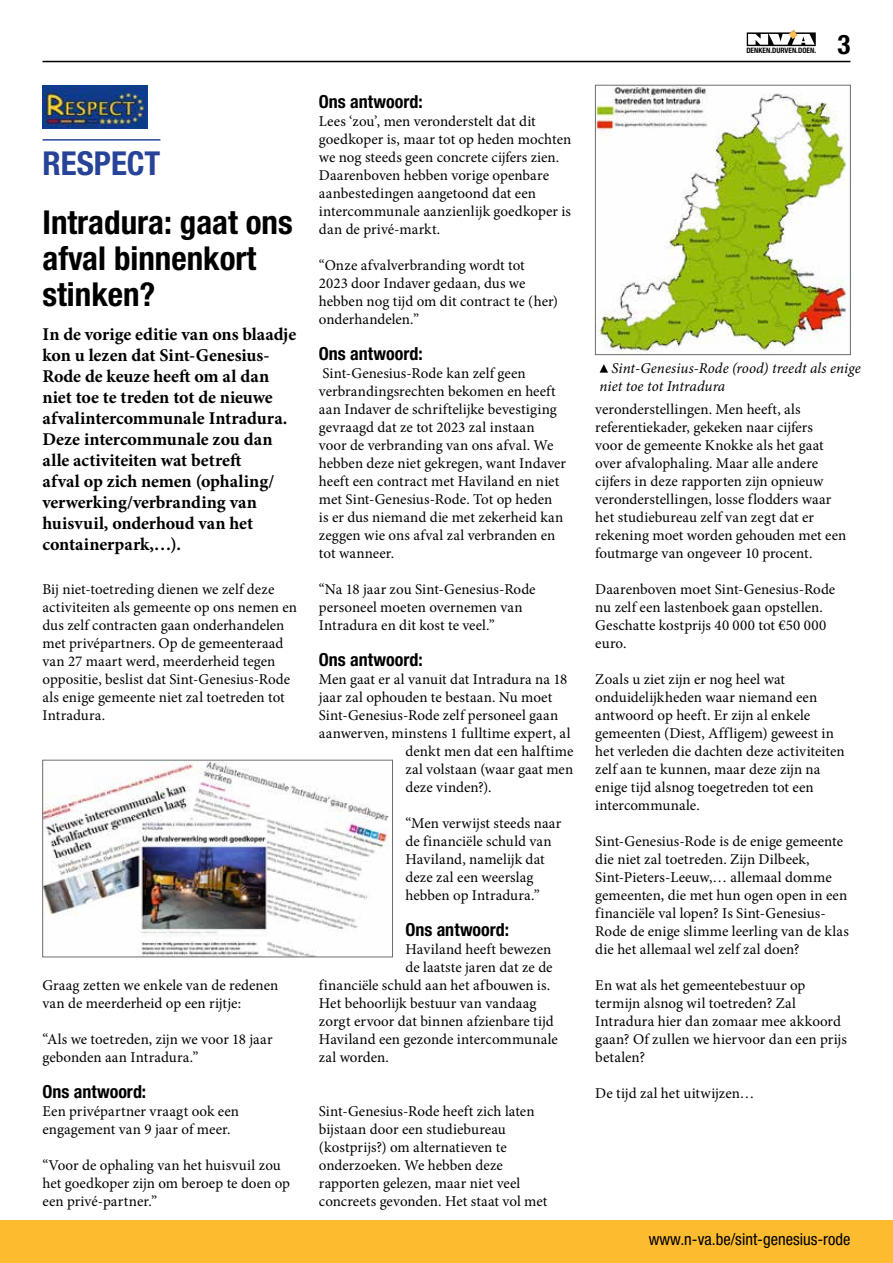
<style>
.page{position:relative;width:893px;height:1263px;background:#fff}
.page>*{position:absolute;margin:0;border:0;box-sizing:border-box;transform-origin:0 0}
.t1{font:700 condensed 33px/36px "Helvetica Neue LT Std";color:#000}
.t2{font:700 condensed 33px "Helvetica Neue LT Std";color:#274398}
.t3{font:700 condensed 27px "Helvetica Neue LT Std";color:#000}
.t4{font:700 18px/21px "Minion Pro";letter-spacing:-.005em;color:#000}
.t5{font:700 condensed 18px "Helvetica Neue LT Std";color:#000}
.t6{font:condensed 16.5px "Helvetica Neue LT Std";color:#000}
.t7{font:15px/18px "Minion Pro";color:#000}
.t8{font:italic 15px/18px "Minion Pro";letter-spacing:.005em;color:#000}
.t9{font:700 condensed 7.5px "Helvetica Neue LT Std";color:#000}
</style>
<div class="page">
<hr style="left:43px;top:61px;width:807px;height:1px;background:#000">
<svg style="left:747px;top:30px;width:69px;height:16px"></svg>
<div style="left:0;top:1220px;width:893px;height:43px;background:#fdbb30"></div>
<hr style="left:43px;top:139px;width:117px;height:2px;background:#274398">
<img style="left:43px;top:85px;width:105px;height:44px">
<img style="left:45px;top:762px;width:344px;height:193px">
<div style="left:43px;top:760px;width:350px;height:197px;border:1px solid #6d6e71"></div>
<img style="left:597px;top:87px;width:251px;height:266px">
<div style="left:595px;top:85px;width:255px;height:270px;border:1px solid #6d6e71"></div>
<svg style="left:600px;top:364px;width:8px;height:9px"></svg>
<h1 class="t2" style="left:43px;top:143px;width:119px">RESPECT</h1>
<h1 class="t1" style="left:43px;top:204px;width:252px">Intradura: gaat ons afval binnenkort stinken?</h1>
<p class="t4" style="left:43px;top:323px;width:255px">In de vorige editie van ons blaadje kon u lezen dat Sint-Genesius-<br>Rode de keuze heeft om al dan niet toe te treden tot de nieuwe afvalintercommunale Intradura.<br>Deze intercommunale zou dan alle activiteiten wat betreft<br>afval op zich nemen (ophaling/ verwerking/verbranding van huisvuil, onderhoud van het containerpark,…).</p>
<p class="t7" style="left:43px;top:580px;width:256px">Bij niet-toetreding dienen we zelf deze activiteiten als gemeente op ons nemen en dus zelf contracten gaan onderhandelen met privépartners. Op de gemeenteraad van 27 maart werd, meerderheid tegen oppositie, beslist dat Sint-Genesius-Rode als enige gemeente niet zal toetreden tot Intradura.</p>
<p class="t7" style="left:43px;top:976px;width:237px">Graag zetten we enkele van de redenen van de meerderheid op een rijtje:</p>
<p class="t7" style="left:43px;top:1030px;width:232px">“Als we toetreden, zijn we voor 18 jaar gebonden aan Intradura.”</p>
<p class="t5" style="left:43px;top:1081px;width:105px">Ons antwoord:</p>
<p class="t7" style="left:43px;top:1102px;width:198px">Een privépartner vraagt ook een engagement van 9 jaar of meer.</p>
<p class="t7" style="left:43px;top:1156px;width:249px">“Voor de ophaling van het huisvuil zou het goedkoper zijn om beroep te doen op een privé-partner.”</p>
<p class="t5" style="left:319px;top:91px;width:105px">Ons antwoord:</p>
<p class="t7" style="left:319px;top:112px;width:254px">Lees ‘zou’, men veronderstelt dat dit goedkoper is, maar tot op heden mochten we nog steeds geen concrete cijfers zien.<br>Daarenboven hebben vorige openbare aanbestedingen aangetoond dat een intercommunale aanzienlijk goedkoper is dan de privé-markt.</p>
<p class="t7" style="left:319px;top:256px;width:241px">“Onze afvalverbranding wordt tot<br>2023 door Indaver gedaan, dus we hebben nog tijd om dit contract te (her) onderhandelen.”</p>
<p class="t5" style="left:319px;top:343px;width:105px">Ons antwoord:</p>
<p class="t7" style="left:319px;top:364px;width:249px">Sint-Genesius-Rode kan zelf geen verbrandingsrechten bekomen en heeft aan Indaver de schriftelijke bevestiging gevraagd dat ze tot 2023 zal instaan voor de verbranding van ons afval. We hebben deze niet gekregen, want Indaver heeft een contract met Haviland en niet met Sint-Genesius-Rode. Tot op heden<br>is er dus niemand die met zekerheid kan zeggen wie ons afval zal verbranden en tot wanneer.</p>
<p class="t7" style="left:319px;top:580px;width:218px">“Na 18 jaar zou Sint-Genesius-Rode personeel moeten overnemen van<br>Intradura en dit kost te veel.”</p>
<p class="t5" style="left:319px;top:649px;width:105px">Ons antwoord:</p>
<p class="t7" style="left:319px;top:670px;width:250px">Men gaat er al vanuit dat Intradura na 18</p>
<p class="t7" style="left:319px;top:688px;width:235px">jaar zal ophouden te bestaan. Nu moet</p>
<p class="t7" style="left:319px;top:706px;width:241px">Sint-Genesius-Rode zelf personeel gaan</p>
<p class="t7" style="left:319px;top:724px;width:253px">aanwerven, minstens 1 fulltime expert, al</p>
<p class="t7" style="left:405px;top:742px;width:170px">denkt men dat een halftime</p>
<p class="t7" style="left:405px;top:760px;width:169px">zal volstaan (waar gaat men</p>
<p class="t7" style="left:405px;top:778px;width:88px">deze vinden?).</p>
<p class="t7" style="left:405px;top:814px;width:158px">“Men verwijst steeds naar de financiële schuld van<br>Haviland, namelijk dat deze zal een weerslag hebben op Intradura.”</p>
<p class="t5" style="left:405px;top:919px;width:105px">Ons antwoord:</p>
<p class="t7" style="left:405px;top:940px;width:147px">Haviland heeft bewezen</p>
<p class="t7" style="left:405px;top:958px;width:149px">de laatste jaren dat ze de</p>
<p class="t7" style="left:319px;top:976px;width:233px">financiële schuld aan het afbouwen is.</p>
<p class="t7" style="left:319px;top:994px;width:219px">Het behoorlijk bestuur van vandaag</p>
<p class="t7" style="left:319px;top:1012px;width:236px">zorgt ervoor dat binnen afzienbare tijd</p>
<p class="t7" style="left:319px;top:1030px;width:240px">Haviland een gezonde intercommunale</p>
<p class="t7" style="left:319px;top:1048px;width:72px">zal worden.</p>
<p class="t7" style="left:319px;top:1102px;width:230px">Sint-Genesius-Rode heeft zich laten bijstaan door een studiebureau (kostprijs?) om alternatieven te onderzoeken. We hebben deze rapporten gelezen, maar niet veel concreets gevonden. Het staat vol met</p>
<p class="t9" style="left:746px;top:46px;width:71px">DENKEN.DURVEN.DOEN.</p>
<h2 class="t3" style="left:837px;top:28px;width:14px">3</h2>
<p class="t8" style="left:600px;top:359px;width:263px;text-indent:12px">Sint-Genesius-Rode (rood) treedt als enige niet toe tot Intradura</p>
<p class="t7" style="left:595px;top:400px;width:252px">veronderstellingen. Men heeft, als referentiekader, gekeken naar cijfers<br>voor de gemeente Knokke als het gaat over afvalophaling. Maar alle andere cijfers in deze rapporten zijn opnieuw veronderstellingen, losse flodders waar het studiebureau zelf van zegt dat er rekening moet worden gehouden met een foutmarge van ongeveer 10 procent.</p>
<p class="t7" style="left:595px;top:580px;width:241px">Daarenboven moet Sint-Genesius-Rode nu zelf een lastenboek gaan opstellen.<br>Geschatte kostprijs 40 000 tot €50 000 euro.</p>
<p class="t7" style="left:595px;top:670px;width:251px">Zoals u ziet zijn er nog heel wat onduidelijkheden waar niemand een antwoord op heeft. Er zijn al enkele gemeenten (Diest, Affligem) geweest in het verleden die dachten deze activiteiten zelf aan te kunnen, maar deze zijn na enige tijd alsnog toegetreden tot een intercommunale.</p>
<p class="t7" style="left:595px;top:832px;width:255px">Sint-Genesius-Rode is de enige gemeente die niet zal toetreden. Zijn Dilbeek, Sint-Pieters-Leeuw,… allemaal domme gemeenten, die met hun ogen open in een financiële val lopen? Is Sint-Genesius-Rode de enige slimme leerling van de klas die het allemaal wel zelf zal doen?</p>
<p class="t7" style="left:595px;top:976px;width:253px">En wat als het gemeentebestuur op termijn alsnog wil toetreden? Zal<br>Intradura hier dan zomaar mee akkoord gaan? Of zullen we hiervoor dan een prijs betalen?</p>
<p class="t7" style="left:595px;top:1084px;width:161px">De tijd zal het uitwijzen…</p>
<p class="t6" style="left:649px;top:1229px;width:203px">www.n-va.be/sint-genesius-rode</p>
</div>
